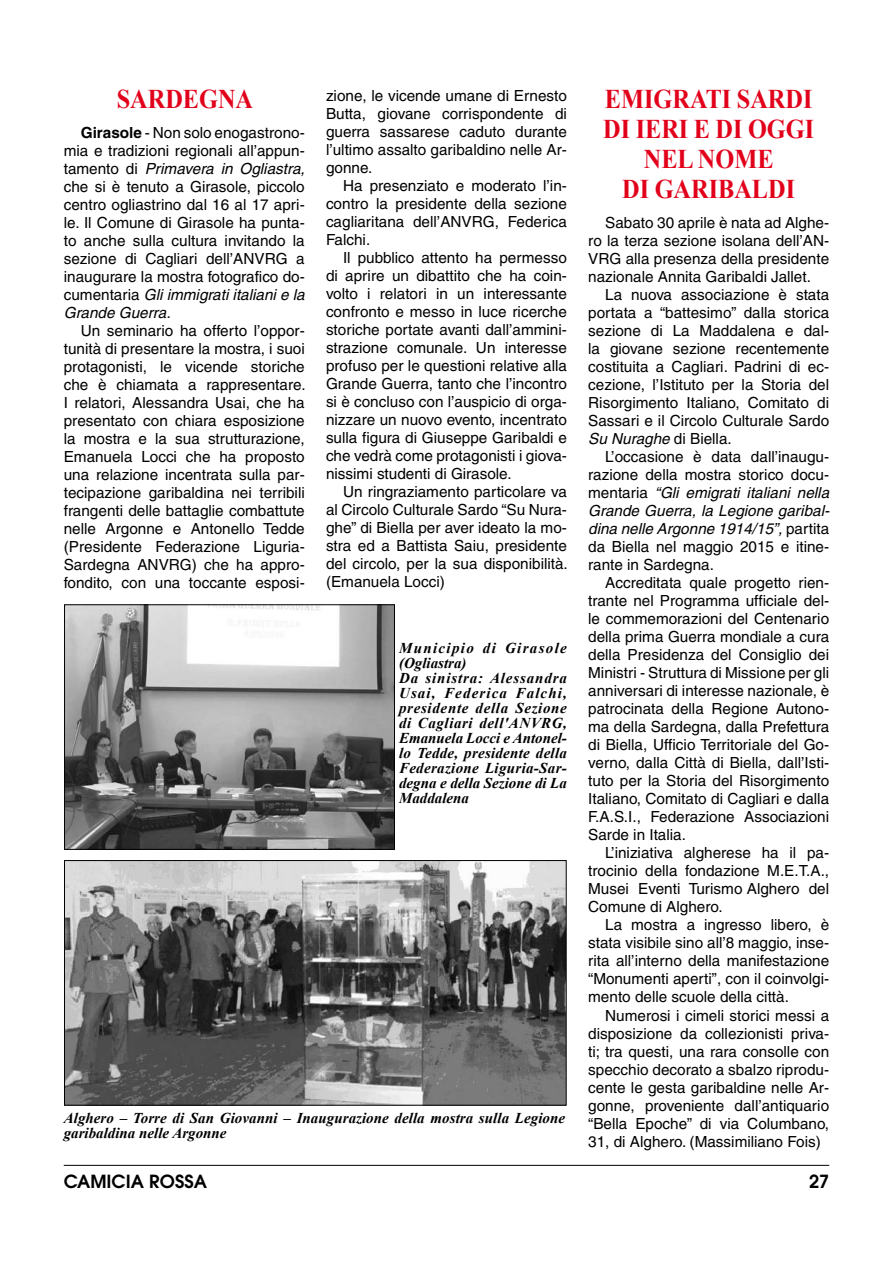
<style>
.page{position:relative;width:893px;height:1263px;background:#fff}
.page>*{position:absolute;margin:0;border:0;box-sizing:border-box;transform-origin:0 0}
.t1{font:700 27px/30px "Times New Roman";color:#e2001a;text-align:center;scale:.9 1}
.t2{font:600 18px "Avant Garde";color:#000}
.t3{font:15.3px/18px "Helvetica";color:#000;text-align:justify}
.t4{font:italic 700 15px/15px "Times New Roman";letter-spacing:.005em;color:#000}
.s1{font-weight:700}
.s2{font-style:italic}
</style>
<div class="page">
<hr style="left:64px;top:1165px;width:765px;height:1px;background:#000">
<img style="left:66px;top:606px;width:327px;height:242px">
<div style="left:64px;top:604px;width:331px;height:246px;border:1px solid #000"></div>
<img style="left:66px;top:862px;width:499px;height:241px">
<div style="left:64px;top:860px;width:503px;height:245px;border:1px solid #000"></div>
<h1 class="t1" style="left:117px;top:83px;width:153px">SARDEGNA</h1>
<p class="t3" style="left:64px;top:124px;width:243px;text-indent:17px"><span class="s1">Girasole</span> - Non solo enogastrono&shy;mia e tradizioni regionali all’appun&shy;tamento di <span class="s2">Primavera in Ogliastra, </span>che si è tenuto a Girasole, piccolo centro ogliastrino dal 16 al 17 apri&shy;le. Il Comune di Girasole ha punta&shy;to anche sulla cultura invitando la sezione di Cagliari dell’ANVRG a inaugurare la mostra fotografico do&shy;cumentaria <span class="s2">Gli immigrati italiani e la Grande Guerra.</span></p>
<p class="t3" style="left:64px;top:322px;width:243px;text-indent:17px">Un seminario ha offerto l’oppor&shy;tunità di presentare la mostra, i suoi protagonisti, le vicende storiche che è chiamata a rappresentare.<br>I relatori, Alessandra Usai, che ha presentato con chiara esposizione la mostra e la sua strutturazione, Emanuela Locci che ha proposto una relazione incentrata sulla par&shy;tecipazione garibaldina nei terribili frangenti delle battaglie combattute nelle Argonne e Antonello Tedde (Presidente Federazione Liguria-Sardegna ANVRG) che ha appro&shy;fondito, con una toccante esposi-</p>
<p class="t3" style="left:326px;top:87px;width:242px">zione, le vicende umane di Ernesto Butta, giovane corrispondente di guerra sassarese caduto durante l’ultimo assalto garibaldino nelle Ar&shy;gonne.</p>
<p class="t3" style="left:326px;top:177px;width:242px;text-indent:17px">Ha presenziato e moderato l’in&shy;contro la presidente della sezione cagliaritana dell’ANVRG, Federica Falchi.</p>
<p class="t3" style="left:326px;top:249px;width:242px;text-indent:17px">Il pubblico attento ha permesso di aprire un dibattito che ha coin&shy;volto i relatori in un interessante confronto e messo in luce ricerche storiche portate avanti dall’ammini&shy;strazione comunale. Un interesse profuso per le questioni relative alla Grande Guerra, tanto che l’incontro si è concluso con l’auspicio di orga&shy;nizzare un nuovo evento, incentrato sulla figura di Giuseppe Garibaldi e che vedrà come protagonisti i giova&shy;nissimi studenti di Girasole.</p>
<p class="t3" style="left:326px;top:483px;width:243px;text-indent:17px">Un ringraziamento particolare va al Circolo Culturale Sardo “Su Nura&shy;ghe” di Biella per aver ideato la mo&shy;stra ed a Battista Saiu, presidente del circolo, per la sua disponibilità. (Emanuela Locci)</p>
<p class="t4" style="left:399px;top:640px;width:170px">Municipio di Girasole (Ogliastra)<br>Da sinistra: Alessandra<br>Usai, Federica Falchi, presidente della Sezione di Cagliari dell'ANVRG,<br>Emanuela Locci e Antonel&shy;lo Tedde, presidente della<br>Federazione Liguria-Sar&shy;degna e della Sezione di La<br>Maddalena</p>
<p class="t4" style="left:64px;top:1109px;width:503px">Alghero – Torre di San Giovanni – Inaugurazione della mostra sulla Legione garibaldina nelle Argonne</p>
<h1 class="t1" style="left:603px;top:83px;width:236px">EMIGRATI SARDI<br>DI IERI E DI OGGI<br>NEL NOME<br>DI GARIBALDI</h1>
<p class="t3" style="left:588px;top:214px;width:242px;text-indent:17px">Sabato 30 aprile è nata ad Alghe&shy;ro la terza sezione isolana dell’AN-VRG alla presenza della presidente nazionale Annita Garibaldi Jallet.</p>
<p class="t3" style="left:588px;top:286px;width:242px;text-indent:17px">La nuova associazione è stata portata a “battesimo” dalla storica sezione di La Maddalena e dal&shy;la giovane sezione recentemente costituita a Cagliari. Padrini di ec&shy;cezione, l’Istituto per la Storia del Risorgimento Italiano, Comitato di Sassari e il Circolo Culturale Sardo <span class="s2">Su Nuraghe</span> di Biella.</p>
<p class="t3" style="left:588px;top:448px;width:243px;text-indent:17px">L’occasione è data dall’inaugu&shy;razione della mostra storico docu&shy;mentaria <span class="s2">“Gli emigrati italiani nella Grande Guerra, la Legione garibal&shy;dina nelle Argonne 1914/15”,</span> partita da Biella nel maggio 2015 e itine&shy;rante in Sardegna.</p>
<p class="t3" style="left:588px;top:574px;width:242px;text-indent:17px">Accreditata quale progetto rien&shy;trante nel Programma ufficiale del&shy;le commemorazioni del Centenario della prima Guerra mondiale a cura della Presidenza del Consiglio dei Ministri - Struttura di Missione per gli anniversari di interesse nazionale, è patrocinata della Regione Autono&shy;ma della Sardegna, dalla Prefettura di Biella, Ufficio Territoriale del Go&shy;verno, dalla Città di Biella, dall’Isti&shy;tuto per la Storia del Risorgimento Italiano, Comitato di Cagliari e dalla F.A.S.I., Federazione Associazioni Sarde in Italia.</p>
<p class="t3" style="left:588px;top:844px;width:242px;text-indent:17px">L’iniziativa algherese ha il pa&shy;trocinio della fondazione M.E.T.A., Musei Eventi Turismo Alghero del Comune di Alghero.</p>
<p class="t3" style="left:588px;top:916px;width:242px;text-indent:17px">La mostra a ingresso libero, è stata visibile sino all’8 maggio, inse&shy;rita all’interno della manifestazione “Monumenti aperti”, con il coinvolgi&shy;mento delle scuole della città.</p>
<p class="t3" style="left:588px;top:1006px;width:242px;text-indent:17px">Numerosi i cimeli storici messi a disposizione da collezionisti priva&shy;ti; tra questi, una rara consolle con specchio decorato a sbalzo riprodu&shy;cente le gesta garibaldine nelle Ar&shy;gonne, proveniente dall’antiquario “Bella Epoche” di via Columbano, 31, di Alghero. (Massimiliano Fois)</p>
<p class="t2" style="left:64px;top:1169px;width:145px">CAMICIA ROSSA</p>
<p class="t2" style="left:809px;top:1169px;width:11px">27</p>
</div>
